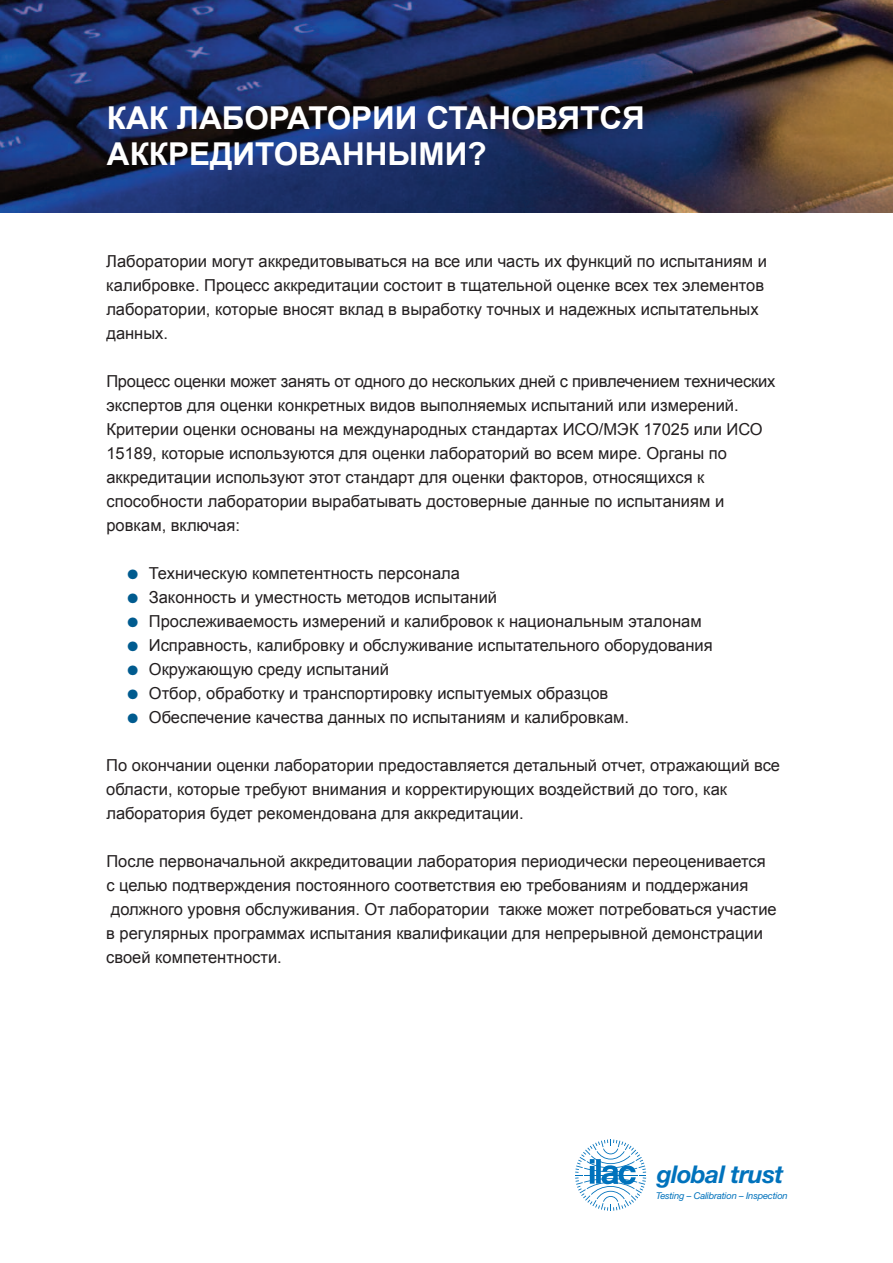
<style>
.page{position:relative;width:893px;height:1263px;background:#fff}
.page>*{position:absolute;margin:0;border:0;box-sizing:border-box;transform-origin:0 0}
.t1{font:700 31.5px/36px "Arial";color:#fff}
.t2{font:italic 700 24.45px "Helvetica Neue";letter-spacing:-.025em;color:#0072bc}
.t3{font:16.5px/24px "Arial";color:#231f20}
.t4{font:italic 9.3px "Helvetica Neue";letter-spacing:-.02em;color:#0072bc}
.s1{color:#005b8f}
</style>
<div class="page">
<img style="left:0;top:0;width:893px;height:213px">
<svg style="left:575px;top:1139px;width:71px;height:72px"></svg>
<h1 class="t1" style="left:107px;top:100px;width:539px">КАК ЛАБОРАТОРИИ СТАНОВЯТСЯ<br>АККРЕДИТОВАННЫМИ?</h1>
<p class="t3" style="left:106px;top:249px;width:662px">Лаборатории могут аккредитовываться на все или часть их функций по испытаниям и калибровке. Процесс аккредитации состоит в тщательной оценке всех тех элементов лаборатории, которые вносят вклад в выработку точных и надежных испытательных данных.</p>
<p class="t3" style="left:106px;top:369px;width:670px">Процесс оценки может занять от одного до нескольких дней с привлечением технических экспертов для оценки конкретных видов выполняемых испытаний или измерений.<br>Критерии оценки основаны на международных стандартах ИСО/МЭК 17025 или ИСО 15189, которые используются для оценки лабораторий во всем мире. Органы по аккредитации используют этот стандарт для оценки факторов, относящихся к способности лаборатории вырабатывать достоверные данные по испытаниям и ровкам, включая:</p>
<p class="t3" style="left:128px;top:561px;width:334px"><span class="s1">●</span> Техническую компетентность персонала</p>
<p class="t3" style="left:128px;top:585px;width:371px"><span class="s1">●</span> Законность и уместность методов испытаний</p>
<p class="t3" style="left:128px;top:609px;width:576px"><span class="s1">●</span> Прослеживаемость измерений и калибровок к национальным эталонам</p>
<p class="t3" style="left:128px;top:633px;width:587px"><span class="s1">●</span> Исправность, калибровку и обслуживание испытательного оборудования</p>
<p class="t3" style="left:128px;top:657px;width:263px"><span class="s1">●</span> Окружающую среду испытаний</p>
<p class="t3" style="left:128px;top:681px;width:482px"><span class="s1">●</span> Отбор, обработку и транспортировку испытуемых образцов</p>
<p class="t3" style="left:128px;top:705px;width:503px"><span class="s1">●</span> Обеспечение качества данных по испытаниям и калибровкам.</p>
<p class="t3" style="left:106px;top:753px;width:675px">По окончании оценки лаборатории предоставляется детальный отчет, отражающий все области, которые требуют внимания и корректирующих воздействий до того, как лаборатория будет рекомендована для аккредитации.</p>
<p class="t3" style="left:106px;top:849px;width:672px">После первоначальной аккредитовации лаборатория периодически переоценивается с целью подтверждения постоянного соответствия ею требованиям и поддержания должного уровня обслуживания. От лаборатории также может потребоваться участие в регулярных программах испытания квалификации для непрерывной демонстрации своей компетентности.</p>
<h2 class="t2" style="left:657px;top:1166px;width:128px">global trust</h2>
<p class="t4" style="left:656px;top:1193px;width:133px">Testing – Calibration – Inspection</p>
</div>
